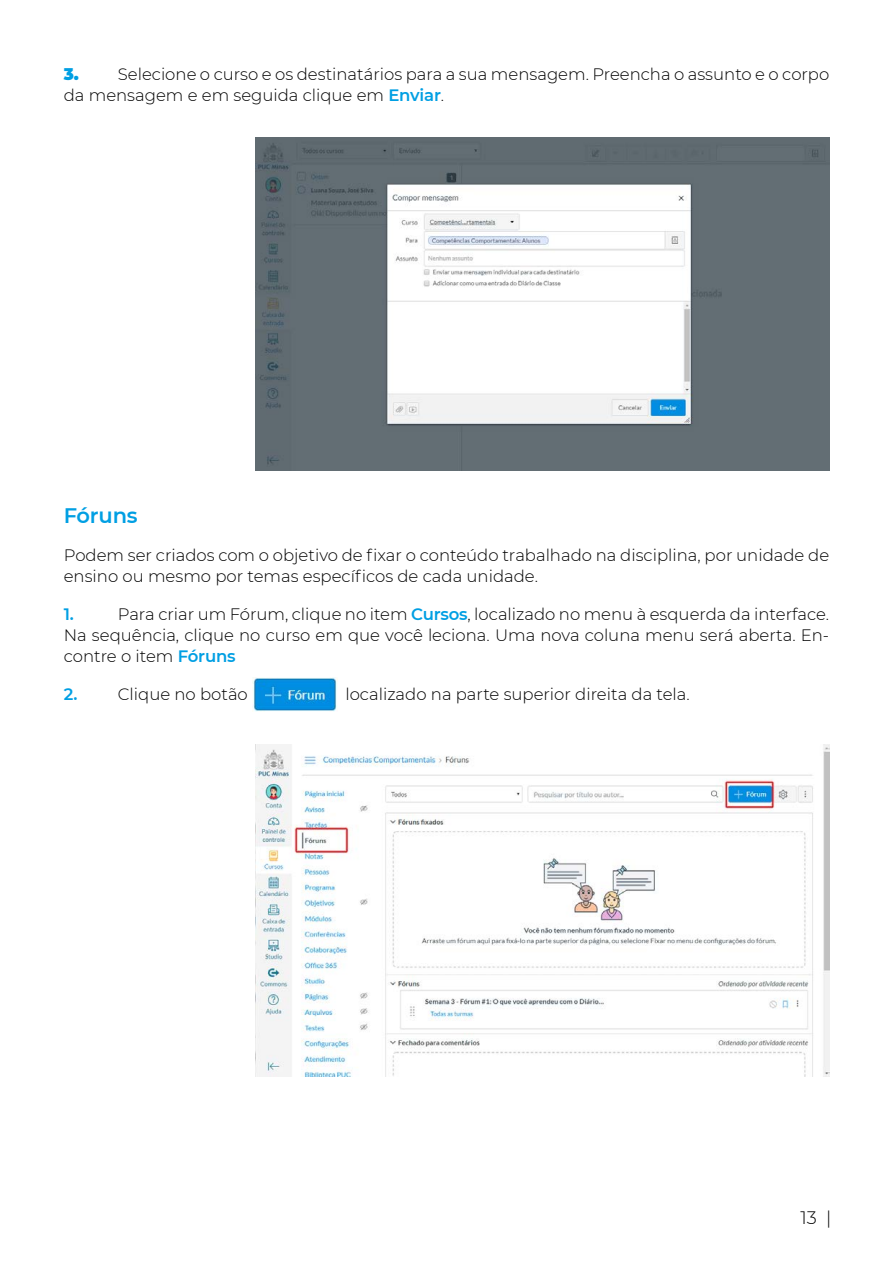
<style>
.page{position:relative;width:893px;height:1263px;background:#fff}
.page>*{position:absolute;margin:0;border:0;box-sizing:border-box;transform-origin:0 0}
.t1{font:600 21px "Montserrat";letter-spacing:-.01em;color:#009fe3}
.t2{font:300 18px "Montserrat";color:#000}
.t3{font:300 16.5px/21px "Montserrat";color:#000}
.t4{font:600 16.5px "Montserrat";color:#009fe3}
.s1{font-weight:900;color:#009fe3}
.s2{font-weight:600;color:#009fe3}
</style>
<div class="page">
<img style="left:255px;top:138px;width:574px;height:332px">
<img style="left:252px;top:678px;width:85px;height:33px">
<img style="left:255px;top:744px;width:574px;height:333px">
<p class="t3" style="left:64px;top:63px;width:767px"><span class="s1">3.</span> Selecione o curso e os destinatários para a sua mensagem. Preencha o assunto e o corpo da mensagem e em seguida clique em <span class="s2">Enviar</span>.</p>
<p class="t1" style="left:64px;top:501px;width:75px">Fóruns</p>
<p class="t3" style="left:64px;top:544px;width:767px">Podem ser criados com o objetivo de fixar o conteúdo trabalhado na disciplina, por unidade de ensino ou mesmo por temas específicos de cada unidade.</p>
<p class="t4" style="left:64px;top:603px;width:12px">1.</p>
<p class="t3" style="left:64px;top:603px;width:767px;text-align:justify;text-indent:54px">Para criar um Fórum, clique no item <span class="s2">Cursos</span>, localizado no menu à esquerda da interface.<br>Na sequência, clique no curso em que você leciona. Uma nova coluna menu será aberta. En&shy;contre o item <span class="s2">Fóruns</span></p>
<p class="t4" style="left:64px;top:683px;width:15px">2.</p>
<p class="t3" style="left:118px;top:683px;width:132px">Clique no botão</p>
<p class="t3" style="left:345px;top:683px;width:346px">localizado na parte superior direita da tela.</p>
<p class="t2" style="left:800px;top:1206px;width:32px">13 |</p>
</div>
